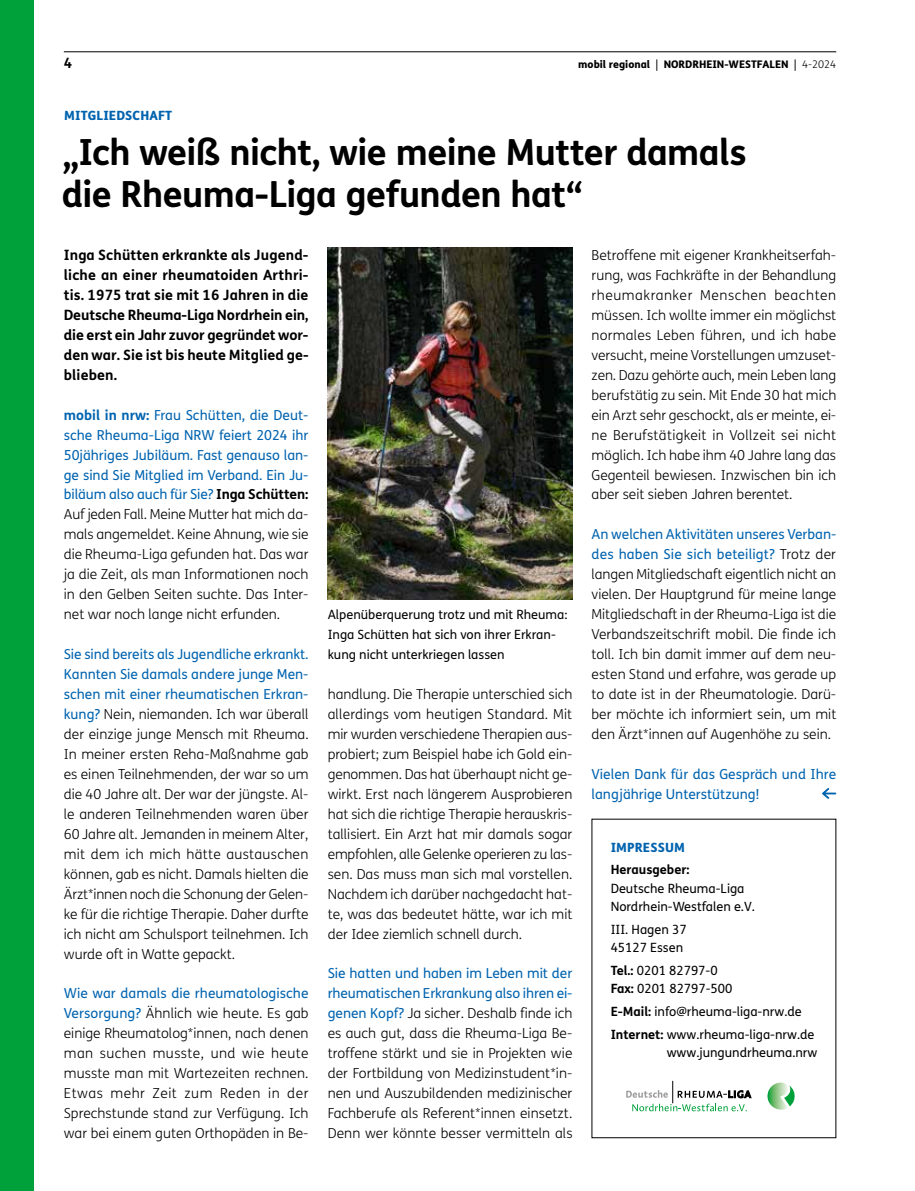
<style>
.page{position:relative;width:915px;height:1191px;background:#fff}
.page>*{position:absolute;margin:0;border:0;box-sizing:border-box;transform-origin:0 0}
.t1{font:700 36px/42px "FS Me";letter-spacing:-.015em;color:#000}
.t2{font:700 14.25px/20px "FS Me";letter-spacing:.005em;color:#000;text-align:justify}
.t3{font:300 13.8px/20px "FS Me";color:#000;text-align:justify}
.t4{font:13.8px/20px "FS Me";color:#0063af}
.t5{font:12.75px/18.5px "FS Me";color:#000}
.t6{font:800 12.75px "FS Me";letter-spacing:.01em;color:#0063af}
.t7{font:700 12.75px "FS Me";color:#000}
.t8{font:800 10.5px "FS Me";color:#000}
.s1{font-weight:400}
.s2{font-weight:300}
.s3{font-weight:700;color:#0063af}
.s4{font-weight:400;color:#0063af}
.s5{font-weight:700}
</style>
<div class="page">
<div style="left:0;top:0;width:34px;height:1191px;background:#00a13a"></div>
<hr style="left:64px;top:51px;width:772px;height:1px;background:#000">
<svg style="left:767px;top:1082px;width:27px;height:27px"></svg>
<svg style="left:626px;top:1080px;width:125px;height:31px"></svg>
<img style="left:327px;top:247px;width:245px;height:352px">
<svg style="left:822px;top:788px;width:14px;height:11px"></svg>
<p class="t2" style="left:64px;top:52px;width:10px">4</p>
<p class="t8" style="left:578px;top:56px;width:259px">mobil regional <span class="s1">|</span> NORDRHEIN-WESTFALEN <span class="s1">|</span> <span class="s2">4-2024</span></p>
<p class="t6" style="left:64px;top:106px;width:109px">MITGLIEDSCHAFT</p>
<h1 class="t1" style="left:62px;top:129px;width:686px">„Ich weiß nicht, wie meine Mutter damals die Rheuma-Liga gefunden hat“</h1>
<p class="t2" style="left:64px;top:244px;width:246px">Inga Schütten erkrankte als Jugend&shy;liche an einer rheumatoiden Arthri&shy;tis. 1975 trat sie mit 16 Jahren in die Deutsche Rheuma-Liga Nordrhein ein, die erst ein Jahr zuvor gegründet wor&shy;den war. Sie ist bis heute Mitglied ge&shy;blieben.</p>
<p class="t3" style="left:64px;top:404px;width:246px"><span class="s3">mobil in nrw:</span> <span class="s4">Frau Schütten, die Deut&shy;sche Rheuma-Liga NRW feiert 2024 ihr 50jähriges Jubiläum. Fast genauso lan&shy;ge sind Sie Mitglied im Verband. Ein Ju&shy;biläum also auch für Sie?</span> <span class="s5">Inga Schütten:<br></span>Auf jeden Fall. Meine Mutter hat mich da&shy;mals angemeldet. Keine Ahnung, wie sie die Rheuma-Liga gefunden hat. Das war ja die Zeit, als man Informationen noch in den Gelben Seiten suchte. Das Inter&shy;net war noch lange nicht erfunden.</p>
<p class="t3" style="left:64px;top:644px;width:246px"><span class="s4">Sie sind bereits als Jugendliche erkrankt.<br>Kannten Sie damals andere junge Men&shy;schen mit einer rheumatischen Erkran&shy;kung?</span> Nein, niemanden. Ich war überall der einzige junge Mensch mit Rheuma.<br>In meiner ersten Reha-Maßnahme gab es einen Teilnehmenden, der war so um die 40 Jahre alt. Der war der jüngste. Al&shy;le anderen Teilnehmenden waren über 60 Jahre alt. Jemanden in meinem Alter, mit dem ich mich hätte austauschen können, gab es nicht. Damals hielten die Ärzt*innen noch die Schonung der Gelen&shy;ke für die richtige Therapie. Daher durfte ich nicht am Schulsport teilnehmen. Ich wurde oft in Watte gepackt.</p>
<p class="t3" style="left:64px;top:983px;width:246px"><span class="s4">Wie war damals die rheumatologische Versorgung?</span> Ähnlich wie heute. Es gab einige Rheumatolog*innen, nach denen man suchen musste, und wie heute musste man mit Wartezeiten rechnen.<br>Etwas mehr Zeit zum Reden in der Sprechstunde stand zur Verfügung. Ich war bei einem guten Orthopäden in Be-</p>
<p class="t5" style="left:327px;top:604px;width:241px;line-height:20px">Alpenüberquerung trotz und mit Rheuma:<br>Inga Schütten hat sich von ihrer Erkran&shy;kung nicht unterkriegen lassen</p>
<p class="t3" style="left:327px;top:684px;width:246px">handlung. Die Therapie unterschied sich allerdings vom heutigen Standard. Mit mir wurden verschiedene Therapien aus&shy;probiert; zum Beispiel habe ich Gold ein&shy;genommen. Das hat überhaupt nicht ge&shy;wirkt. Erst nach längerem Ausprobieren hat sich die richtige Therapie herauskris&shy;tallisiert. Ein Arzt hat mir damals sogar empfohlen, alle Gelenke operieren zu las&shy;sen. Das muss man sich mal vorstellen.<br>Nachdem ich darüber nachgedacht hat&shy;te, was das bedeutet hätte, war ich mit der Idee ziemlich schnell durch.</p>
<p class="t3" style="left:327px;top:963px;width:246px"><span class="s4">Sie hatten und haben im Leben mit der rheumatischen Erkrankung also ihren ei&shy;genen Kopf?</span> Ja sicher. Deshalb finde ich es auch gut, dass die Rheuma-Liga Be&shy;troffene stärkt und sie in Projekten wie der Fortbildung von Medizinstudent*in&shy;nen und Auszubildenden medizinischer Fachberufe als Referent*innen einsetzt.<br>Denn wer könnte besser vermitteln als</p>
<p class="t3" style="left:591px;top:245px;width:246px">Betroffene mit eigener Krankheitserfah&shy;rung, was Fachkräfte in der Behandlung rheumakranker Menschen beachten müssen. Ich wollte immer ein möglichst normales Leben führen, und ich habe versucht, meine Vorstellungen umzuset&shy;zen. Dazu gehörte auch, mein Leben lang berufstätig zu sein. Mit Ende 30 hat mich ein Arzt sehr geschockt, als er meinte, ei&shy;ne Berufstätigkeit in Vollzeit sei nicht möglich. Ich habe ihm 40 Jahre lang das Gegenteil bewiesen. Inzwischen bin ich aber seit sieben Jahren berentet.</p>
<p class="t3" style="left:591px;top:524px;width:246px"><span class="s4">An welchen Aktivitäten unseres Verban&shy;des haben Sie sich beteiligt?</span> Trotz der langen Mitgliedschaft eigentlich nicht an vielen. Der Hauptgrund für meine lange Mitgliedschaft in der Rheuma-Liga ist die Verbandszeitschrift mobil. Die finde ich toll. Ich bin damit immer auf dem neu&shy;esten Stand und erfahre, was gerade up to date ist in der Rheumatologie. Darü&shy;ber möchte ich informiert sein, um mit den Ärzt*innen auf Augenhöhe zu sein.</p>
<p class="t4" style="left:591px;top:764px;width:246px">Vielen Dank für das Gespräch und Ihre langjährige Unterstützung!</p>
<p class="t6" style="left:610px;top:837px;width:76px">IMPRESSUM</p>
<p class="t7" style="left:610px;top:860px;width:80px">Herausgeber:</p>
<p class="t5" style="left:610px;top:878px;width:146px">Deutsche Rheuma-Liga<br>Nordrhein-Westfalen e.V.</p>
<p class="t5" style="left:610px;top:920px;width:77px">III. Hagen 37<br>45127 Essen</p>
<p class="t5" style="left:610px;top:961px;width:123px"><span class="s5">Tel.:</span> 0201 82797-0<br><span class="s5">Fax:</span> 0201 82797-500</p>
<p class="t5" style="left:610px;top:1000px;width:205px;line-height:22.6px"><span class="s5">E-Mail:</span> info@rheuma-liga-nrw.de<br><span class="s5">Internet:</span> www.rheuma-liga-nrw.de</p>
<p class="t5" style="left:666px;top:1043px;width:152px">www.jungundrheuma.nrw</p>
</div>
